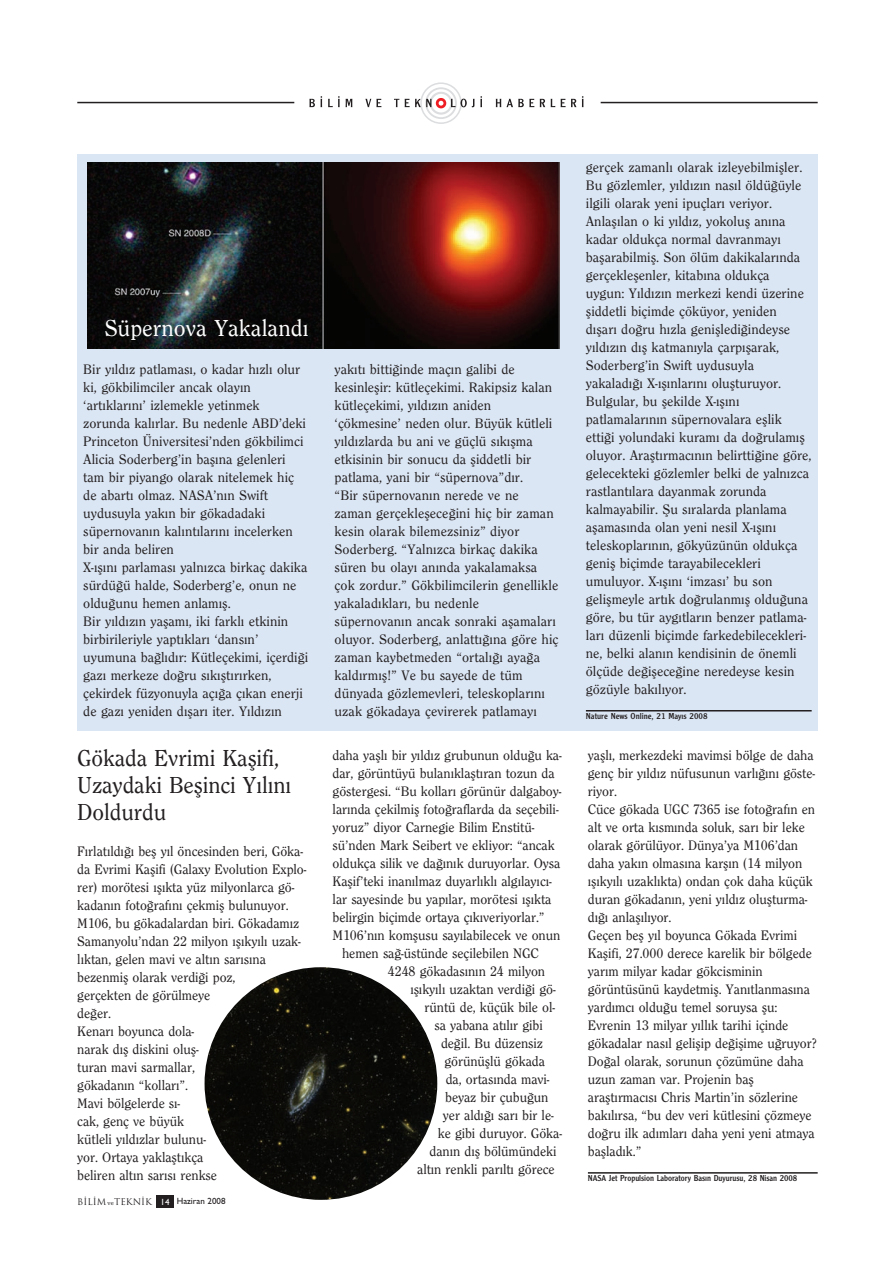
<style>
.page{position:relative;width:894px;height:1262px;background:#fff}
.page>*{position:absolute;margin:0;border:0;box-sizing:border-box;transform-origin:0 0}
.t1{font:500 24px/27px "Clearface";letter-spacing:-.005em;color:#231f20}
.t2{font:500 24px "Clearface";color:#fff}
.t3{font:500 14.25px/18px "Clearface";color:#231f20}
.t4{font:9px "Clearface Gothic";letter-spacing:-.005em;color:#231f20}
.t5{font:9px "Trajan";color:#231f20}
.s1{font-family:"Bookman Old Style";font-size:6px}
.s2{font-family:"Gill Sans";font-weight:500;color:#fff}
.s3{font-family:"Gill Sans";font-weight:500}
</style>
<div class="page">
<div style="left:429px;top:92px;width:23px;height:23px;border:2px solid #dcdddf;border-radius:50%"></div>
<div style="left:436px;top:98px;width:10px;height:10px;border:3px solid #ee1d23;border-radius:50%"></div>
<div style="left:425px;top:87px;width:32px;height:32px;border:2px solid #dcdddf;border-radius:50%"></div>
<div style="left:420px;top:82px;width:41px;height:42px;border:2px solid #dcdddf;border-radius:50%"></div>
<svg style="left:309px;top:96px;width:13px;height:11px"></svg>
<svg style="left:328px;top:99px;width:4px;height:8px"></svg>
<svg style="left:345px;top:99px;width:7px;height:8px"></svg>
<svg style="left:365px;top:99px;width:16px;height:8px"></svg>
<svg style="left:394px;top:99px;width:15px;height:8px"></svg>
<svg style="left:415px;top:99px;width:16px;height:8px"></svg>
<svg style="left:451px;top:99px;width:23px;height:8px"></svg>
<svg style="left:480px;top:96px;width:2px;height:11px"></svg>
<svg style="left:495px;top:99px;width:28px;height:8px"></svg>
<svg style="left:529px;top:99px;width:36px;height:8px"></svg>
<svg style="left:571px;top:96px;width:12px;height:11px"></svg>
<hr style="left:77px;top:102px;width:217px;height:1px;background:#231f20">
<hr style="left:600px;top:102px;width:217px;height:1px;background:#231f20">
<div style="left:157px;top:1195px;width:17px;height:13px;background:#231f20"></div>
<hr style="left:587px;top:1172px;width:230px;height:1px;background:#231f20">
<img style="left:204px;top:967px;width:233px;height:233px;border-radius:50%">
<div style="left:77px;top:154px;width:740px;height:576px;background:#dbe6f4"></div>
<hr style="left:585px;top:710px;width:226px;height:1px;background:#231f20">
<img style="left:87px;top:162px;width:472px;height:187px">
<h1 class="t2" style="left:104px;top:319px;width:206px">Süpernova Yakaland›</h1>
<p class="t3" style="left:83px;top:361px;width:226px">Bir y›ld›z patlamas›, o kadar h›zl› olur ki, gökbilimciler ancak olay›n ‘art›klar›n›’ izlemekle yetinmek zorunda kal›rlar. Bu nedenle ABD’deki Princeton Üniversitesi’nden gökbilimci Alicia Soderberg’in bafl›na gelenleri tam bir piyango olarak nitelemek hiç de abart› olmaz. NASA’n›n Swift uydusuyla yak›n bir gökadadaki süpernovan›n kal›nt›lar›n› incelerken bir anda beliren<br>X-›fl›n› parlamas› yaln›zca birkaç dakika sürdü¤ü halde, Soderberg’e, onun ne oldu¤unu hemen anlam›fl.<br>Bir y›ld›z›n yaflam›, iki farkl› etkinin birbirileriyle yapt›klar› ‘dans›n’ uyumuna ba¤l›d›r: Kütleçekimi, içerdi¤i gaz› merkeze do¤ru s›k›flt›r›rken, çekirdek füzyonuyla aç›¤a ç›kan enerji de gaz› yeniden d›flar› iter. Y›ld›z›n</p>
<p class="t3" style="left:334px;top:361px;width:225px">yak›t› bitti¤inde maç›n galibi de kesinleflir: kütleçekimi. Rakipsiz kalan kütleçekimi, y›ld›z›n aniden ‘çökmesine’ neden olur. Büyük kütleli y›ld›zlarda bu ani ve güçlü s›k›flma etkisinin bir sonucu da fliddetli bir patlama, yani bir “süpernova”d›r.<br>“Bir süpernovan›n nerede ve ne zaman gerçekleflece¤ini hiç bir zaman kesin olarak bilemezsiniz” diyor Soderberg. “Yaln›zca birkaç dakika süren bu olay› an›nda yakalamaksa çok zordur.” Gökbilimcilerin genellikle yakalad›klar›, bu nedenle süpernovan›n ancak sonraki aflamalar› oluyor. Soderberg, anlatt›¤›na göre hiç zaman kaybetmeden “ortal›¤› aya¤a kald›rm›fl!” Ve bu sayede de tüm dünyada gözlemevleri, teleskoplar›n› uzak gökadaya çevirerek patlamay›</p>
<h1 class="t1" style="left:77px;top:746px;width:215px">Gökada Evrimi Kaflifi,<br>Uzaydaki Beflinci Y›l›n›<br>Doldurdu</h1>
<p class="t3" style="left:77px;top:843px;width:230px">F›rlat›ld›¤› befl y›l öncesinden beri, Göka&shy;da Evrimi Kaflifi (Galaxy Evolution Explo&shy;rer) morötesi ›fl›kta yüz milyonlarca gö&shy;kadan›n foto¤raf›n› çekmifl bulunuyor.<br>M106, bu gökadalardan biri. Gökadam›z<br>Samanyolu’ndan 22 milyon ›fl›ky›l› uzak&shy;l›ktan, gelen mavi ve alt›n sar›s›na bezenmifl olarak verdi¤i poz,<br>gerçekten de görülmeye<br>de¤er.<br>Kenar› boyunca dola-<br>narak d›fl diskini olufl-<br>turan mavi sarmallar,<br>gökadan›n “kollar›”.<br>Mavi bölgelerde s›-<br>cak, genç ve büyük<br>kütleli y›ld›zlar bulunu-<br>yor. Ortaya yaklaflt›kça<br>beliren alt›n sar›s› renkse</p>
<p class="t5" style="left:77px;top:1197px;width:150px">B‹L‹M <span class="s1">ve</span>TEKN‹K <span class="s2">14</span> <span class="s3">Haziran 2008</span></p>
<p class="t3" style="left:332px;top:747px;width:231px">daha yafll› bir y›ld›z grubunun oldu¤u ka-</p>
<p class="t3" style="left:332px;top:765px;width:223px">dar, görüntüyü bulan›klaflt›ran tozun da</p>
<p class="t3" style="left:332px;top:783px;width:230px">göstergesi. “Bu kollar› görünür dalgaboy-</p>
<p class="t3" style="left:332px;top:801px;width:227px">lar›nda çekilmifl foto¤raflarda da seçebili-</p>
<p class="t3" style="left:332px;top:819px;width:203px">yoruz” diyor Carnegie Bilim Enstitü-</p>
<p class="t3" style="left:332px;top:837px;width:224px">sü’nden Mark Seibert ve ekliyor: “ancak</p>
<p class="t3" style="left:332px;top:855px;width:229px">oldukça silik ve da¤›n›k duruyorlar. Oysa</p>
<p class="t3" style="left:332px;top:873px;width:220px">Kaflif’teki inan›lmaz duyarl›kl› alg›lay›c›-</p>
<p class="t3" style="left:332px;top:891px;width:220px">lar sayesinde bu yap›lar, morötesi ›fl›kta</p>
<p class="t3" style="left:332px;top:909px;width:213px">belirgin biçimde ortaya ç›k›veriyorlar.”</p>
<p class="t3" style="left:332px;top:927px;width:229px">M106’n›n komflusu say›labilecek ve onun</p>
<p class="t3" style="left:342px;top:945px;width:198px">hemen sa¤-üstünde seçilebilen NGC</p>
<p class="t3" style="left:388px;top:963px;width:159px">4248 gökadas›n›n 24 milyon</p>
<p class="t3" style="left:410px;top:981px;width:147px">›fl›ky›l› uzaktan verdi¤i gö-</p>
<p class="t3" style="left:424px;top:999px;width:132px">rüntü de, küçük bile ol-</p>
<p class="t3" style="left:434px;top:1017px;width:110px">sa yabana at›l›r gibi</p>
<p class="t3" style="left:441px;top:1035px;width:104px">de¤il. Bu düzensiz</p>
<p class="t3" style="left:444px;top:1053px;width:102px">görünüfllü gökada</p>
<p class="t3" style="left:445px;top:1071px;width:105px">da, ortas›nda mavi-</p>
<p class="t3" style="left:445px;top:1089px;width:105px">beyaz bir çubu¤un</p>
<p class="t3" style="left:443px;top:1107px;width:112px">yer ald›¤› sar› bir le-</p>
<p class="t3" style="left:438px;top:1125px;width:126px">ke gibi duruyor. Göka-</p>
<p class="t3" style="left:429px;top:1143px;width:129px">dan›n d›fl bölümündeki</p>
<p class="t3" style="left:417px;top:1161px;width:139px">alt›n renkli par›lt› görece</p>
<p class="t3" style="left:585px;top:159px;width:227px">gerçek zamanl› olarak izleyebilmifller.<br>Bu gözlemler, y›ld›z›n nas›l öldü¤üyle ilgili olarak yeni ipuçlar› veriyor.<br>Anlafl›lan o ki y›ld›z, yokolufl an›na kadar oldukça normal davranmay› baflarabilmifl. Son ölüm dakikalar›nda gerçekleflenler, kitab›na oldukça uygun: Y›ld›z›n merkezi kendi üzerine fliddetli biçimde çöküyor, yeniden<br>d›flar› do¤ru h›zla geniflledi¤indeyse y›ld›z›n d›fl katman›yla çarp›flarak, Soderberg’in Swift uydusuyla yakalad›¤› X-›fl›nlar›n› oluflturuyor.<br>Bulgular, bu flekilde X-›fl›n› patlamalar›n›n süpernovalara efllik etti¤i yolundaki kuram› da do¤rulam›fl oluyor. Araflt›rmac›n›n belirtti¤ine göre, gelecekteki gözlemler belki de yaln›zca rastlant›lara dayanmak zorunda kalmayabilir. fiu s›ralarda planlama aflamas›nda olan yeni nesil X-›fl›n› teleskoplar›n›n, gökyüzünün oldukça genifl biçimde tarayabilecekleri umuluyor. X-›fl›n› ‘imzas›’ bu son geliflmeyle art›k do¤rulanm›fl oldu¤una göre, bu tür ayg›tlar›n benzer patlama&shy;lar› düzenli biçimde farkedebilecekleri&shy;ne, belki alan›n kendisinin de önemli ölçüde de¤iflece¤ine neredeyse kesin gözüyle bak›l›yor.</p>
<p class="t4" style="left:585px;top:712px;width:123px">Nature News Online, 21 May›s 2008</p>
<p class="t3" style="left:587px;top:747px;width:230px">yafll›, merkezdeki mavimsi bölge de daha genç bir y›ld›z nüfusunun varl›¤›n› göste&shy;riyor.<br>Cüce gökada UGC 7365 ise foto¤raf›n en alt ve orta k›sm›nda soluk, sar› bir leke olarak görülüyor. Dünya’ya M106’dan daha yak›n olmas›na karfl›n (14 milyon ›fl›ky›l› uzakl›kta) ondan çok daha küçük duran gökadan›n, yeni y›ld›z oluflturma&shy;d›¤› anlafl›l›yor.<br>Geçen befl y›l boyunca Gökada Evrimi Kaflifi, 27.000 derece karelik bir bölgede yar›m milyar kadar gökcisminin görüntüsünü kaydetmifl. Yan›tlanmas›na yard›mc› oldu¤u temel soruysa flu:<br>Evrenin 13 milyar y›ll›k tarihi içinde gökadalar nas›l geliflip de¤iflime u¤ruyor?<br>Do¤al olarak, sorunun çözümüne daha uzun zaman var. Projenin bafl araflt›rmac›s› Chris Martin’in sözlerine bak›l›rsa, “bu dev veri kütlesini çözmeye do¤ru ilk ad›mlar› daha yeni yeni atmaya bafllad›k.”</p>
<p class="t4" style="left:587px;top:1174px;width:211px">NASA Jet Propulsion Laboratory Bas›n Duyurusu, 28 Nisan 2008</p>
</div>
